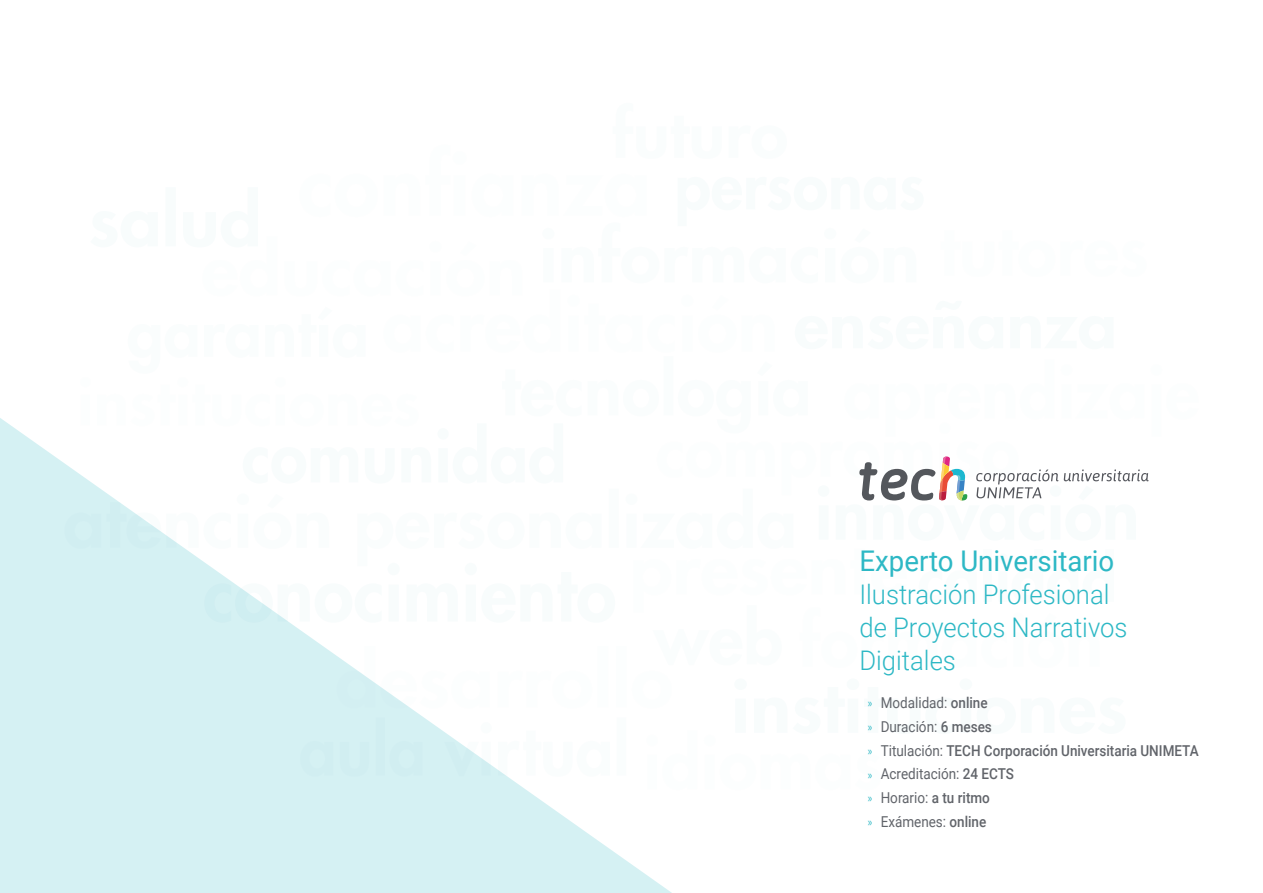
<style>
.page{position:relative;width:1263px;height:893px;background:#fff}
.page>*{position:absolute;margin:0;border:0;box-sizing:border-box;transform-origin:0 0}
.t1{font:28.5px "Roboto";color:#2db8c5}
.t2{font:300 27px/33px "Roboto";color:#2db8c5;scale:.95 1}
.t3{font:500 15px/23.7px "Roboto";color:#61646a;scale:.9 1}
.s1{font-family:"Myriad Pro";font-weight:400;font-size:12px;color:#2db8c5}
.s2{font-weight:400}
</style>
<div class="page">
<svg style="left:0;top:418px;width:672px;height:475px;background:#d9f2f4"></svg>
<svg style="left:64px;top:418px;width:1085px;height:372px"></svg>
<h1 class="t1" style="left:859px;top:541px;width:256px">Experto Universitario</h1>
<h2 class="t2" style="left:859px;top:577px;width:284px">Ilustración Profesional de Proyectos Narrativos<br>Digitales</h2>
<p class="t3" style="left:868px;top:690px;width:369px"><span class="s1">»</span> <span class="s2">Modalidad:</span> online<br><span class="s1">»</span> <span class="s2">Duración:</span> 6 meses<br><span class="s1">»</span> <span class="s2">Titulación:</span> TECH Corporación Universitaria UNIMETA <span class="s1">»</span> <span class="s2">Acreditación:</span> 24 ECTS<br><span class="s1">»</span> <span class="s2">Horario:</span> a tu ritmo<br><span class="s1">»</span> <span class="s2">Exámenes:</span> online</p>
</div>
